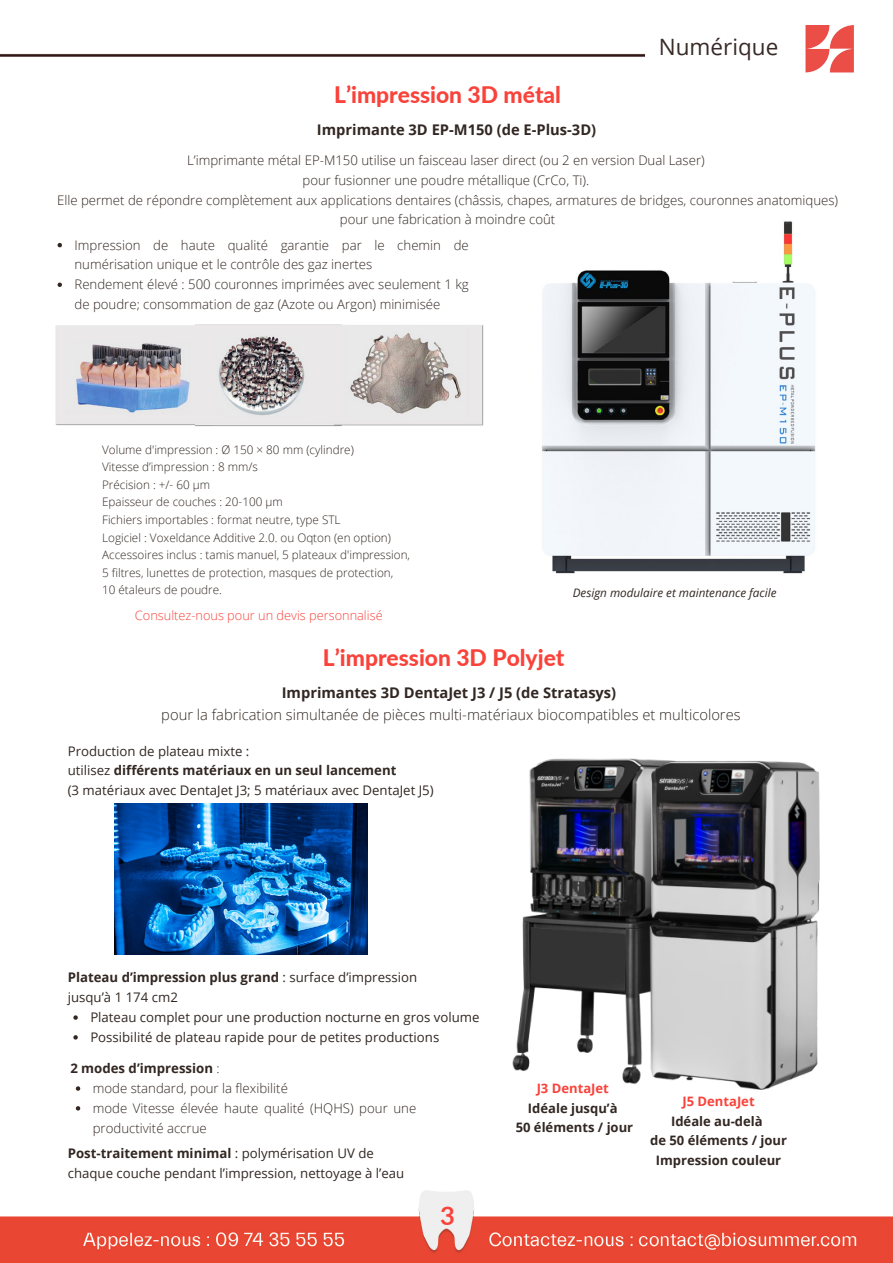
<style>
.page{position:relative;width:893px;height:1263px;background:#fff}
.page>*{position:absolute;margin:0;border:0;box-sizing:border-box;transform-origin:0 0}
.t1{font:700 25.5px "Lato";color:#f9423a}
.t2{font:800 22.8px "Lato";color:#f9423a}
.t3{font:22.5px "Open Sans";color:#382a27}
.t4{font:300 14.7px "Open Sans";color:#322722}
.t5{font:700 14.7px "Open Sans";color:#322722}
.t6{font:300 13.2px/19.8px "Open Sans";color:#322722}
.t7{font:13.2px/19.8px "Open Sans";color:#322722}
.t8{font:700 13.05px/19.5px "Open Sans";color:#322722;text-align:center}
.t9{font:700 13.05px "Open Sans";color:#f9423a}
.t10{font:300 12.75px "Open Sans";color:#f9423a}
.t11{font:300 11.7px/17.5px "Open Sans";color:#322722}
.t12{font:italic 11.7px "Open Sans";color:#322722}
.s1{font-weight:700}
</style>
<div class="page">
<img style="left:0;top:54px;width:645px;height:3px">
<img style="left:806px;top:25px;width:47px;height:47px">
<img style="left:542px;top:221px;width:274px;height:353px">
<img style="left:55px;top:324px;width:159px;height:102px">
<img style="left:195px;top:325px;width:140px;height:101px">
<img style="left:335px;top:324px;width:149px;height:102px">
<img style="left:0;top:1190px;width:893px;height:73px">
<svg style="left:58px;top:243px;width:4px;height:4px"></svg>
<svg style="left:58px;top:283px;width:4px;height:4px"></svg>
<img style="left:512px;top:758px;width:308px;height:331px">
<svg style="left:73px;top:1015px;width:5px;height:5px"></svg>
<svg style="left:73px;top:1035px;width:5px;height:4px"></svg>
<svg style="left:76px;top:1086px;width:4px;height:5px"></svg>
<svg style="left:76px;top:1106px;width:4px;height:4px"></svg>
<img style="left:114px;top:803px;width:253px;height:151px">
<h2 class="t2" style="left:334px;top:77px;width:228px">L’impression 3D métal</h2>
<p class="t5" style="left:317px;top:119px;width:281px">Imprimante 3D EP-M150 (de E-Plus-3D)</p>
<h3 class="t3" style="left:659px;top:31px;width:121px">Numérique</h3>
<p class="t6" style="left:57px;top:150px;width:783px;text-align:center">L’imprimante métal EP-M150 utilise un faisceau laser direct (ou 2 en version Dual Laser)<br>pour fusionner une poudre métallique (CrCo, Ti).<br>Elle permet de répondre complètement aux applications dentaires (châssis, chapes, armatures de bridges, couronnes anatomiques) pour une fabrication à moindre coût</p>
<p class="t6" style="left:74px;top:234px;width:396px">Impression de haute qualité garantie par le chemin de numérisation unique et le contrôle des gaz inertes<br>Rendement élevé : 500 couronnes imprimées avec seulement 1 kg de poudre; consommation de gaz (Azote ou Argon) minimisée</p>
<p class="t11" style="left:102px;top:440px;width:309px">Volume d'impression : Ø 150 × 80 mm (cylindre)<br>Vitesse d’impression : 8 mm/s<br>Précision : +/- 60 µm<br>Epaisseur de couches : 20-100 µm<br>Fichiers importables : format neutre, type STL<br>Logiciel : Voxeldance Additive 2.0. ou Oqton (en option)<br>Accessoires inclus : tamis manuel, 5 plateaux d'impression, 5 filtres, lunettes de protection, masques de protection,<br>10 étaleurs de poudre.</p>
<p class="t10" style="left:135px;top:606px;width:249px">Consultez-nous pour un devis personnalisé</p>
<p class="t12" style="left:573px;top:585px;width:205px">Design modulaire et maintenance facile</p>
<h2 class="t2" style="left:323px;top:640px;width:243px">L’impression 3D Polyjet</h2>
<p class="t5" style="left:282px;top:682px;width:336px">Imprimantes 3D DentaJet J3 / J5 (de Stratasys)</p>
<p class="t4" style="left:161px;top:704px;width:581px">pour la fabrication simultanée de pièces multi-matériaux biocompatibles et multicolores</p>
<p class="t7" style="left:68px;top:741px;width:368px">Production de plateau mixte :<br>utilisez <span class="s1">différents matériaux en un seul lancement<br></span>(3 matériaux avec DentaJet J3; 5 matériaux avec DentaJet J5)</p>
<p class="t7" style="left:68px;top:967px;width:351px"><span class="s1">Plateau d’impression plus grand</span> : surface d’impression jusqu’à 1 174 cm2</p>
<p class="t7" style="left:90px;top:1007px;width:391px">Plateau complet pour une production nocturne en gros volume<br>Possibilité de plateau rapide pour de petites productions</p>
<p class="t6" style="left:93px;top:1058px;width:325px;text-indent:-22px"><span class="s1">2 modes d’impression</span> :<br>mode standard, pour la flexibilité<br>mode Vitesse élevée haute qualité (HQHS) pour une productivité accrue</p>
<p class="t7" style="left:68px;top:1143px;width:338px"><span class="s1">Post-traitement minimal</span> : polymérisation UV de chaque couche pendant l’impression, nettoyage à l’eau</p>
<h1 class="t1" style="left:440px;top:1197px;width:16px">3</h1>
<p class="t9" style="left:537px;top:1079px;width:74px">J3 DentaJet</p>
<p class="t8" style="left:516px;top:1098px;width:119px">Idéale jusqu’à<br>50 éléments / jour</p>
<p class="t9" style="left:682px;top:1092px;width:74px">J5 DentaJet</p>
<p class="t8" style="left:650px;top:1111px;width:138px">Idéale au-delà<br>de 50 éléments / jour<br>Impression couleur</p>
</div>
